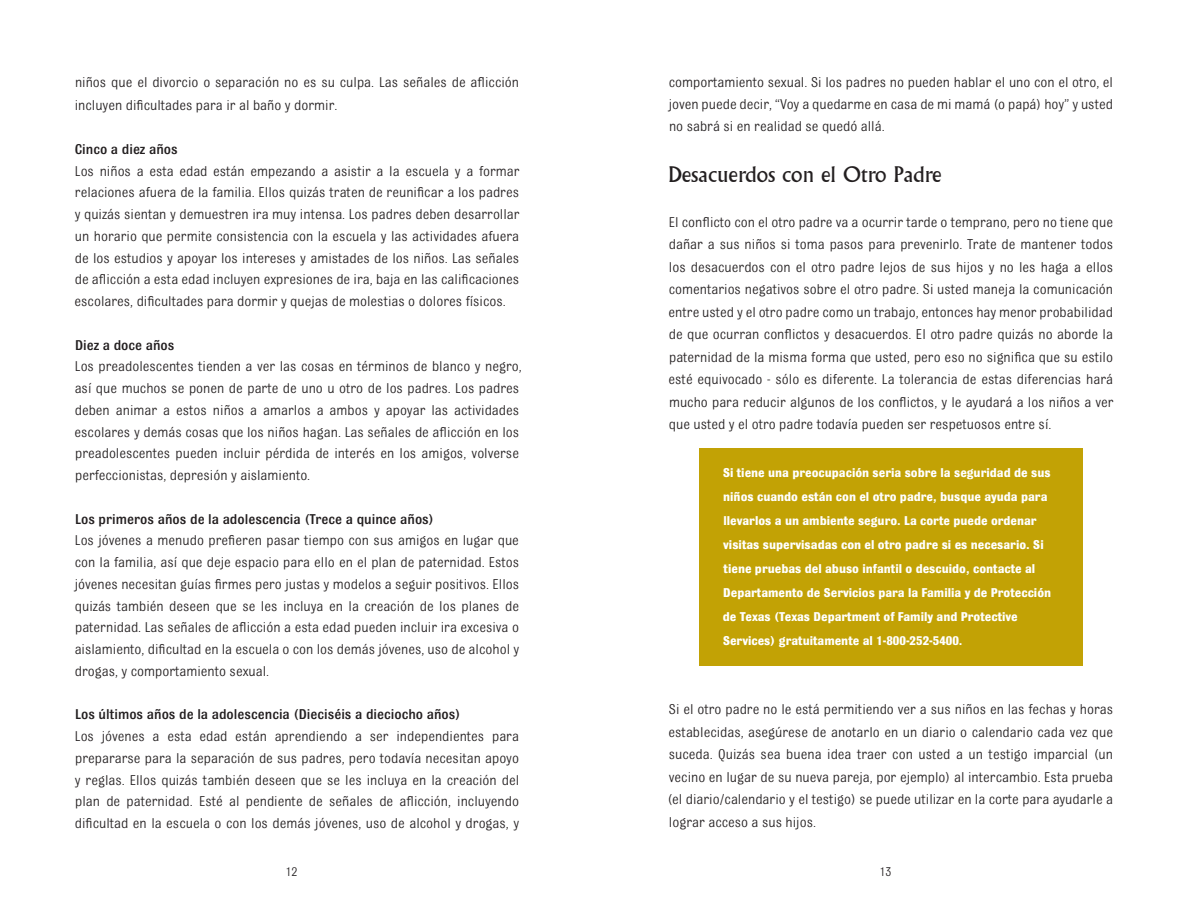
<style>
.page{position:relative;width:1188px;height:918px;background:#fff}
.page>*{position:absolute;margin:0;border:0;box-sizing:border-box;transform-origin:0 0}
.text{font:21px "Albertus";color:#231f20}
.text-2{font:15px/21.8px "Bulldog";color:#231f20;text-align:justify}
.text-3{font:500 15px "Bulldog";color:#231f20}
.boxes{font:700 13.5px/24px "Bulldog";color:#fff}
.t1{font:13.5px "Bulldog";color:#231f20}
</style>
<div class="page">
<div style="left:699px;top:448px;width:384px;height:218px;background:#c2a205"></div>
<p class="text-2" style="left:75px;top:71px;width:446px;line-height:22.5px">niños que el divorcio o separación no es su culpa. Las señales de aflicción incluyen dificultades para ir al baño y dormir.</p>
<p class="text-3" style="left:75px;top:142px;width:105px">Cinco a diez años</p>
<p class="text-2" style="left:75px;top:160px;width:447px">Los niños a esta edad están empezando a asistir a la escuela y a formar relaciones afuera de la familia. Ellos quizás traten de reunificar a los padres y quizás sientan y demuestren ira muy intensa. Los padres deben desarrollar un horario que permite consistencia con la escuela y las actividades afuera de los estudios y apoyar los intereses y amistades de los niños. Las señales de aflicción a esta edad incluyen expresiones de ira, baja en las calificaciones escolares, dificultades para dormir y quejas de molestias o dolores físicos.</p>
<p class="text-3" style="left:75px;top:337px;width:101px">Diez a doce años</p>
<p class="text-2" style="left:75px;top:356px;width:449px;text-align:left">Los preadolescentes tienden a ver las cosas en términos de blanco y negro, así que muchos se ponen de parte de uno u otro de los padres. Los padres deben animar a estos niños a amarlos a ambos y apoyar las actividades escolares y demás cosas que los niños hagan. Las señales de aflicción en los preadolescentes pueden incluir pérdida de interés en los amigos, volverse perfeccionistas, depresión y aislamiento.</p>
<p class="text-3" style="left:75px;top:511px;width:361px">Los primeros años de la adolescencia (Trece a quince años)</p>
<p class="text-2" style="left:75px;top:530px;width:446px">Los jóvenes a menudo prefieren pasar tiempo con sus amigos en lugar que con la familia, así que deje espacio para ello en el plan de paternidad. Estos jóvenes necesitan guías firmes pero justas y modelos a seguir positivos. Ellos quizás también deseen que se les incluya en la creación de los planes de paternidad. Las señales de aflicción a esta edad pueden incluir ira excesiva o aislamiento, dificultad en la escuela o con los demás jóvenes, uso de alcohol y drogas, y comportamiento sexual.</p>
<p class="text-3" style="left:75px;top:707px;width:387px">Los últimos años de la adolescencia (Dieciséis a dieciocho años)</p>
<p class="text-2" style="left:75px;top:725px;width:446px">Los jóvenes a esta edad están aprendiendo a ser independientes para prepararse para la separación de sus padres, pero todavía necesitan apoyo y reglas. Ellos quizás también deseen que se les incluya en la creación del plan de paternidad. Esté al pendiente de señales de aflicción, incluyendo dificultad en la escuela o con los demás jóvenes, uso de alcohol y drogas, y</p>
<p class="text-2" style="left:669px;top:71px;width:446px;line-height:22.2px">comportamiento sexual. Si los padres no pueden hablar el uno con el otro, el joven puede decir, “Voy a quedarme en casa de mi mamá (o papá) hoy” y usted no sabrá si en realidad se quedó allá.</p>
<p class="text" style="left:669px;top:162px;width:274px">Desacuerdos con el Otro Padre</p>
<p class="text-2" style="left:669px;top:211px;width:447px;line-height:22.5px">El conflicto con el otro padre va a ocurrir tarde o temprano, pero no tiene que dañar a sus niños si toma pasos para prevenirlo. Trate de mantener todos los desacuerdos con el otro padre lejos de sus hijos y no les haga a ellos comentarios negativos sobre el otro padre. Si usted maneja la comunicación entre usted y el otro padre como un trabajo, entonces hay menor probabilidad de que ocurran conflictos y desacuerdos. El otro padre quizás no aborde la paternidad de la misma forma que usted, pero eso no significa que su estilo esté equivocado - sólo es diferente. La tolerancia de estas diferencias hará mucho para reducir algunos de los conflictos, y le ayudará a los niños a ver que usted y el otro padre todavía pueden ser respetuosos entre sí.</p>
<p class="boxes" style="left:723px;top:461px;width:330px">Si tiene una preocupación seria sobre la seguridad de sus niños cuando están con el otro padre, busque ayuda para llevarlos a un ambiente seguro. La corte puede ordenar visitas supervisadas con el otro padre si es necesario. Si tiene pruebas del abuso infantil o descuido, contacte al Departamento de Servicios para la Familia y de Protección de Texas (Texas Department of Family and Protective Services) gratuitamente al 1-800-252-5400.</p>
<p class="text-2" style="left:667px;top:698px;width:447px;line-height:22.5px">Si el otro padre no le está permitiendo ver a sus niños en las fechas y horas establecidas, asegúrese de anotarlo en un diario o calendario cada vez que suceda. Quizás sea buena idea traer con usted a un testigo imparcial (un vecino en lugar de su nueva pareja, por ejemplo) al intercambio. Esta prueba (el diario/calendario y el testigo) se puede utilizar en la corte para ayudarle a lograr acceso a sus hijos.</p>
<p class="t1" style="left:285px;top:865px;width:14px">12</p>
<p class="t1" style="left:879px;top:865px;width:14px">13</p>
</div>
